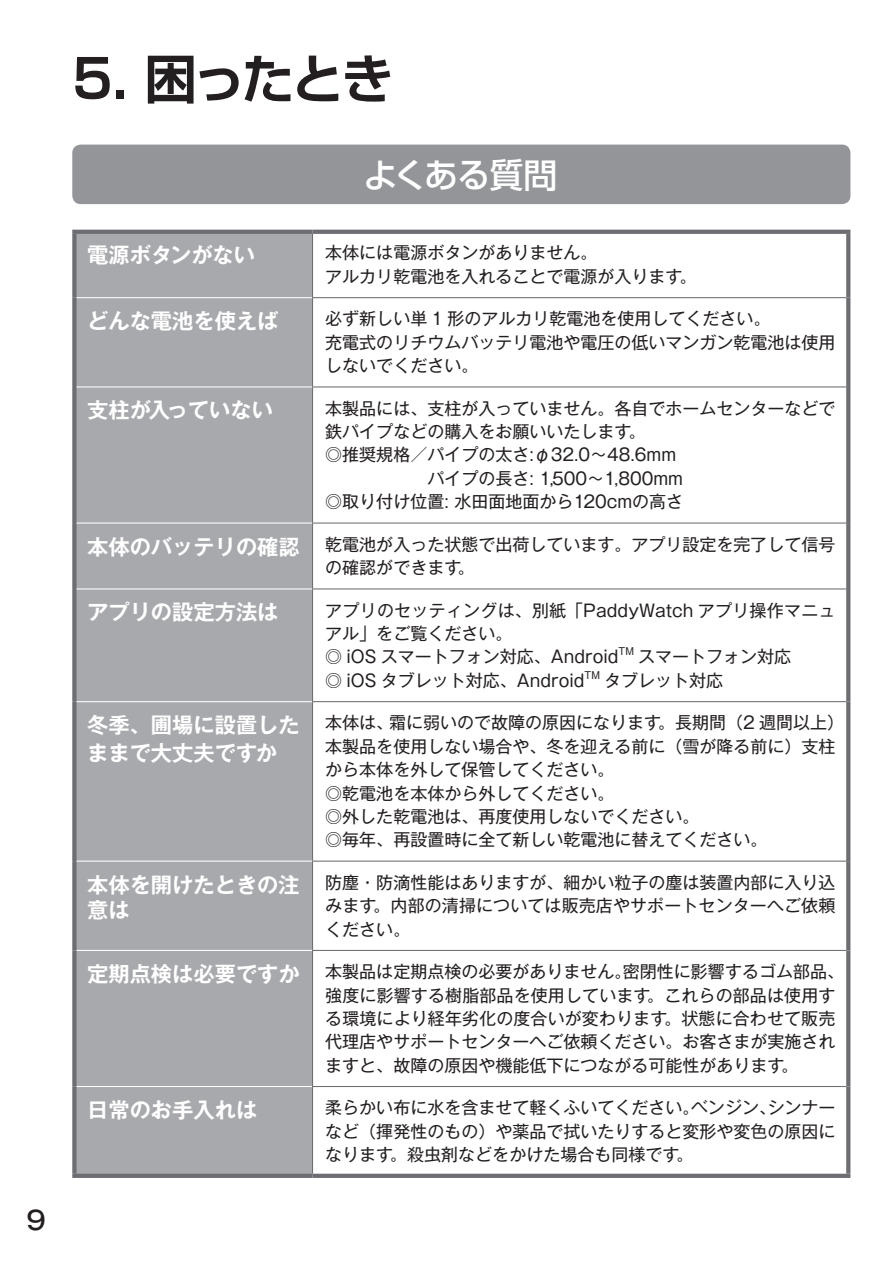
<style>
.page{position:relative;width:893px;height:1263px;background:#fff}
.page>*{position:absolute;margin:0;border:0;box-sizing:border-box;transform-origin:0 0}
.t1{font:700 53.1px "Shin Go Pro De";letter-spacing:-.075em;color:#231f20}
.t2{font:500 34.05px "Shin Go Pro";letter-spacing:-.04em;color:#fff}
.t3{font:500 25.5px "Gothic MB101 Pro";color:#231f20}
.t4{font:700 21.3px/27.6px "Gothic MB101 Pro De";color:#fff}
.t5{font:16.95px/23.4px "Gothic MB101 Pro";color:#231f20}
.t6{font:9.9px "Gothic MB101 Pro";color:#231f20}
.s1{font-family:"Gothic MB101 Pro De";font-weight:700;font-size:21.3px;color:#fff}
</style>
<div class="page">
<div style="left:72px;top:145px;width:778px;height:59px;background:#939598;border-radius:9px"></div>
<div style="left:77px;top:234px;width:235px;height:940px;background:#a8a9ad"></div>
<hr style="left:72px;top:230px;width:241px;height:4px;background:#6d6e71">
<div style="left:72px;top:234px;width:5px;height:64px;background:#6d6e71"></div>
<div style="left:72px;top:298px;width:5px;height:89px;background:#6d6e71"></div>
<div style="left:72px;top:387px;width:5px;height:136px;background:#6d6e71"></div>
<div style="left:72px;top:523px;width:5px;height:66px;background:#6d6e71"></div>
<svg style="left:313px;top:230px;width:537px;height:4px;fill:#6d6e71"></svg>
<svg style="left:846px;top:234px;width:4px;height:64px"></svg>
<svg style="left:846px;top:298px;width:4px;height:89px"></svg>
<svg style="left:846px;top:387px;width:4px;height:136px"></svg>
<svg style="left:846px;top:523px;width:4px;height:66px"></svg>
<div style="left:72px;top:589px;width:5px;height:113px;background:#6d6e71"></div>
<div style="left:72px;top:702px;width:5px;height:159px;background:#6d6e71"></div>
<svg style="left:846px;top:589px;width:4px;height:113px"></svg>
<svg style="left:846px;top:702px;width:4px;height:159px"></svg>
<div style="left:72px;top:861px;width:5px;height:89px;background:#6d6e71"></div>
<svg style="left:846px;top:861px;width:4px;height:89px"></svg>
<div style="left:72px;top:950px;width:5px;height:136px;background:#6d6e71"></div>
<svg style="left:846px;top:950px;width:4px;height:136px"></svg>
<div style="left:72px;top:1086px;width:5px;height:88px;background:#6d6e71"></div>
<svg style="left:846px;top:1086px;width:4px;height:88px"></svg>
<hr style="left:72px;top:1174px;width:241px;height:4px;background:#6d6e71">
<hr style="left:313px;top:1174px;width:537px;height:4px;background:#6d6e71">
<hr style="left:312px;top:234px;width:1px;height:63px;background:#6d6e71">
<hr style="left:312px;top:297px;width:534px;height:1px;background:#6d6e71">
<hr style="left:312px;top:298px;width:1px;height:88px;background:#6d6e71">
<hr style="left:312px;top:386px;width:534px;height:1px;background:#6d6e71">
<hr style="left:312px;top:387px;width:1px;height:135px;background:#6d6e71">
<hr style="left:312px;top:522px;width:534px;height:2px;background:#6d6e71">
<hr style="left:312px;top:524px;width:1px;height:64px;background:#6d6e71">
<hr style="left:312px;top:588px;width:534px;height:1px;background:#6d6e71">
<hr style="left:312px;top:589px;width:1px;height:112px;background:#6d6e71">
<hr style="left:312px;top:701px;width:534px;height:1px;background:#6d6e71">
<hr style="left:312px;top:702px;width:1px;height:158px;background:#6d6e71">
<hr style="left:312px;top:860px;width:534px;height:2px;background:#6d6e71">
<hr style="left:312px;top:862px;width:1px;height:88px;background:#6d6e71">
<hr style="left:312px;top:951px;width:1px;height:135px;background:#6d6e71">
<hr style="left:312px;top:1087px;width:1px;height:87px;background:#6d6e71">
<hr style="left:77px;top:297px;width:235px;height:1px;background:#fff">
<hr style="left:77px;top:386px;width:235px;height:1px;background:#fff">
<hr style="left:77px;top:522px;width:235px;height:2px;background:#fff">
<hr style="left:77px;top:588px;width:235px;height:1px;background:#fff">
<hr style="left:77px;top:701px;width:235px;height:1px;background:#fff">
<hr style="left:312px;top:950px;width:534px;height:1px;background:#6d6e71">
<hr style="left:312px;top:1086px;width:534px;height:1px;background:#6d6e71">
<hr style="left:77px;top:860px;width:235px;height:2px;background:#fff">
<hr style="left:77px;top:950px;width:235px;height:1px;background:#fff">
<hr style="left:77px;top:1086px;width:235px;height:1px;background:#fff">
<h3 class="t3" style="left:26px;top:1199px;width:21px">9</h3>
<h1 class="t1" style="left:72px;top:35px;width:323px">5. 困ったとき</h1>
<h2 class="t2" style="left:363px;top:147px;width:196px">よくある質問</h2>
<p class="t4" style="left:87px;top:239px;width:169px">電源ボタンがない</p>
<p class="t5" style="left:325px;top:239px;width:373px">本体には電源ボタンがありません。<br>アルカリ乾電池を入れることで電源が入ります。</p>
<p class="t4" style="left:87px;top:305px;width:193px">どんな電池を使えば</p>
<p class="t5" style="left:325px;top:305px;width:512px">必ず新しい単 1 形のアルカリ乾電池を使用してください。<br>充電式のリチウムバッテリ電池や電圧の低いマンガン乾電池は使用しないでください。</p>
<p class="t4" style="left:87px;top:394px;width:187px">支柱が入っていない</p>
<p class="t5" style="left:325px;top:394px;width:512px">本製品には、支柱が入っていません。各自でホームセンターなどで鉄パイプなどの購入をお願いいたします。<br>◎推奨規格／パイプの太さ:φ32.0〜48.6mm<br>　　　　　　パイプの長さ: 1,500〜1,800mm<br>◎取り付け位置: 水田面地面から120cmの高さ</p>
<p class="t5" style="left:325px;top:530px;width:512px;text-indent:-238px"><span class="s1">本体のバッテリの確認</span> 乾電池が入った状態で出荷しています。アプリ設定を完了して信号の確認ができます。</p>
<p class="t4" style="left:87px;top:596px;width:193px">アプリの設定方法は</p>
<p class="t5" style="left:325px;top:596px;width:512px">アプリのセッティングは、別紙「PaddyWatch アプリ操作マニュアル」をご覧ください。<br>◎ iOS スマートフォン対応、Android</p>
<p class="t6" style="left:619px;top:643px;width:17px">TM</p>
<p class="t5" style="left:638px;top:643px;width:155px">スマートフォン対応</p>
<p class="t5" style="left:325px;top:666px;width:261px">◎ iOS タブレット対応、Android</p>
<p class="t6" style="left:584px;top:666px;width:17px">TM</p>
<p class="t5" style="left:604px;top:666px;width:121px">タブレット対応</p>
<p class="t4" style="left:87px;top:709px;width:214px">冬季、圃場に設置したままで大丈夫ですか</p>
<p class="t5" style="left:325px;top:709px;width:520px">本体は、霜に弱いので故障の原因になります。長期間（2 週間以上）本製品を使用しない場合や、冬を迎える前に（雪が降る前に）支柱から本体を外して保管してください。<br>◎乾電池を本体から外してください。<br>◎外した乾電池は、再度使用しないでください。<br>◎毎年、再設置時に全て新しい乾電池に替えてください。</p>
<p class="t4" style="left:87px;top:869px;width:214px;line-height:25.5px">本体を開けたときの注意は</p>
<p class="t5" style="left:325px;top:868px;width:512px;text-align:justify">防塵・防滴性能はありますが、細かい粒子の塵は装置内部に入り込みます。内部の清掃については販売店やサポートセンターへご依頼ください。</p>
<p class="t5" style="left:325px;top:958px;width:520px;text-indent:-238px"><span class="s1">定期点検は必要ですか</span> 本製品は定期点検の必要がありません。密閉性に影響するゴム部品、強度に影響する樹脂部品を使用しています。これらの部品は使用する環境により経年劣化の度合いが変わります。状態に合わせて販売代理店やサポートセンターへご依頼ください。お客さまが実施されますと、故障の原因や機能低下につながる可能性があります。</p>
<p class="t4" style="left:87px;top:1093px;width:172px">日常のお手入れは</p>
<p class="t5" style="left:325px;top:1094px;width:512px;text-align:justify">柔らかい布に水を含ませて軽くふいてください。ベンジン、シンナーなど（揮発性のもの）や薬品で拭いたりすると変形や変色の原因になります。殺虫剤などをかけた場合も同様です。</p>
</div>
